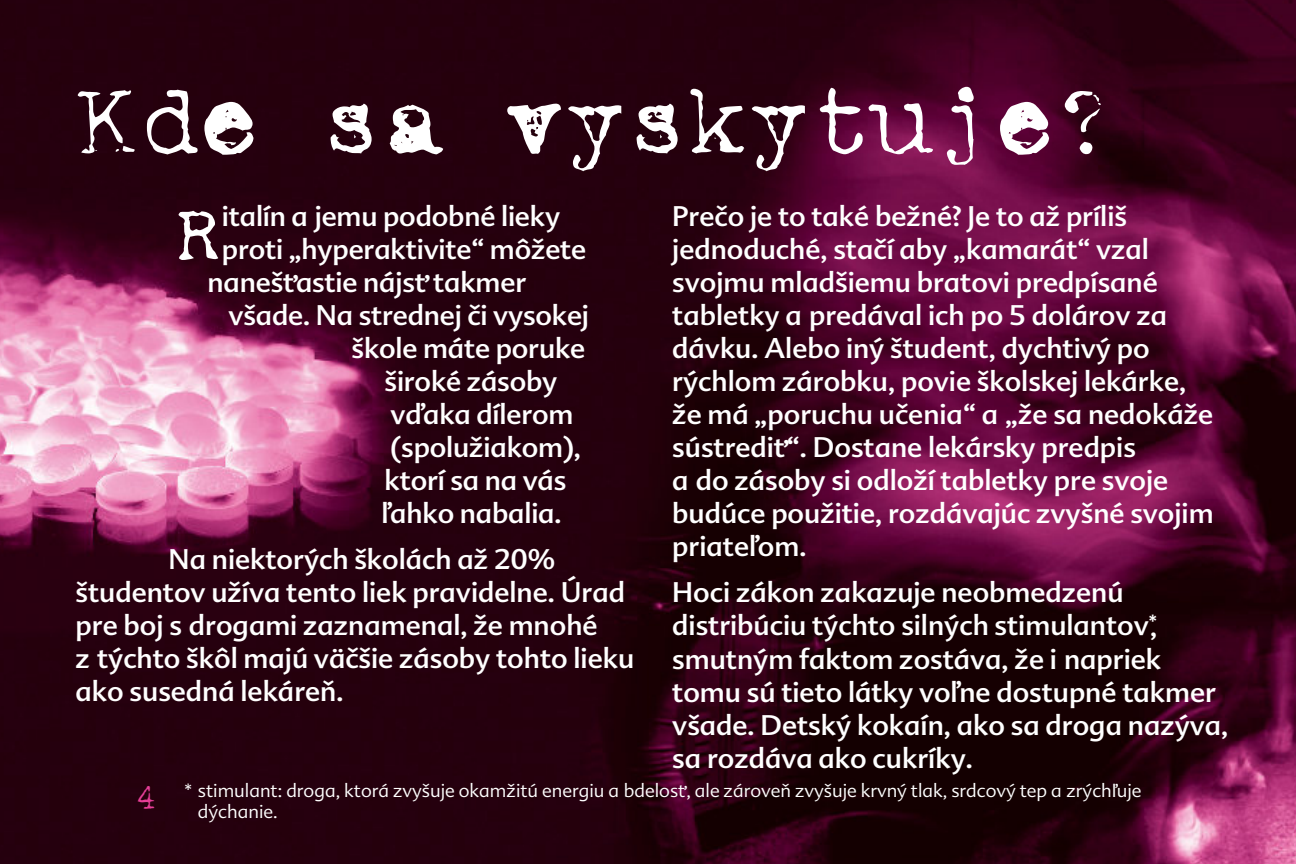
<style>
.page{position:relative;width:1296px;height:864px;background:#fff}
.page>*{position:absolute;margin:0;border:0;box-sizing:border-box;transform-origin:0 0}
.t1{font:102px "Vintage Typewriter Accented CE";color:#fff}
.t2{font:80.1px "Vintage Typewriter Accented CE";color:#fff}
.t3{font:36px "Vintage Typewriter Accented CE";color:#e63e97}
.t4{font:27px/33px "Advert CE Regular";color:#fff}
.t5{font:300 18px/21px "Advert CE";color:#fff}
</style>
<div class="page">
<img style="left:0;top:0;width:1296px;height:864px">
<h1 class="t1" style="left:76px;top:72px;width:1042px">Kde sa vyskytuje?</h1>
<h2 class="t2" style="left:175px;top:196px;width:49px">R</h2>
<p class="t4" style="left:222px;top:200px;width:340px">italín a jemu podobné lieky</p>
<p class="t4" style="left:222px;top:233px;width:366px">proti „hyperaktivite“ môžete</p>
<p class="t4" style="left:208px;top:266px;width:320px">nanešťastie nájsť takmer</p>
<p class="t4" style="left:229px;top:299px;width:362px">všade. Na strednej či vysokej</p>
<p class="t4" style="left:352px;top:332px;width:235px">škole máte poruke</p>
<p class="t4" style="left:385px;top:365px;width:174px">široké zásoby</p>
<p class="t4" style="left:391px;top:397px;width:184px">vďaka dílerom</p>
<p class="t4" style="left:391px;top:430px;width:192px">(spolužiakom),</p>
<p class="t4" style="left:385px;top:463px;width:183px">ktorí sa na vás</p>
<p class="t4" style="left:382px;top:496px;width:182px">ľahko nabalia.</p>
<p class="t4" style="left:76px;top:543px;width:560px;text-indent:93px">Na niektorých školách až 20% študentov užíva tento liek pravidelne. Úrad pre boj s drogami zaznamenal, že mnohé<br>z týchto škôl majú väčšie zásoby tohto lieku ako susedná lekáreň.</p>
<p class="t4" style="left:672px;top:199px;width:543px">Prečo je to také bežné? Je to až príliš jednoduché, stačí aby „kamarát“ vzal svojmu mladšiemu bratovi predpísané tabletky a predával ich po 5 dolárov za dávku. Alebo iný študent, dychtivý po rýchlom zárobku, povie školskej lekárke, že má „poruchu učenia“ a „že sa nedokáže sústrediť“. Dostane lekársky predpis<br>a do zásoby si odloží tabletky pre svoje budúce použitie, rozdávajúc zvyšné svojim priateľom.</p>
<p class="t4" style="left:672px;top:576px;width:558px">Hoci zákon zakazuje neobmedzenú distribúciu týchto silných stimulantov<sup>*</sup>, smutným faktom zostáva, že i napriek tomu sú tieto látky voľne dostupné takmer všade. Detský kokaín, ako sa droga nazýva, sa rozdáva ako cukríky.</p>
<h3 class="t3" style="left:136px;top:779px;width:23px">4</h3>
<p class="t5" style="left:198px;top:780px;width:945px;text-indent:-14px">* stimulant: droga, ktorá zvyšuje okamžitú energiu a bdelosť, ale zároveň zvyšuje krvný tlak, srdcový tep a zrýchľuje dýchanie.</p>
</div>
